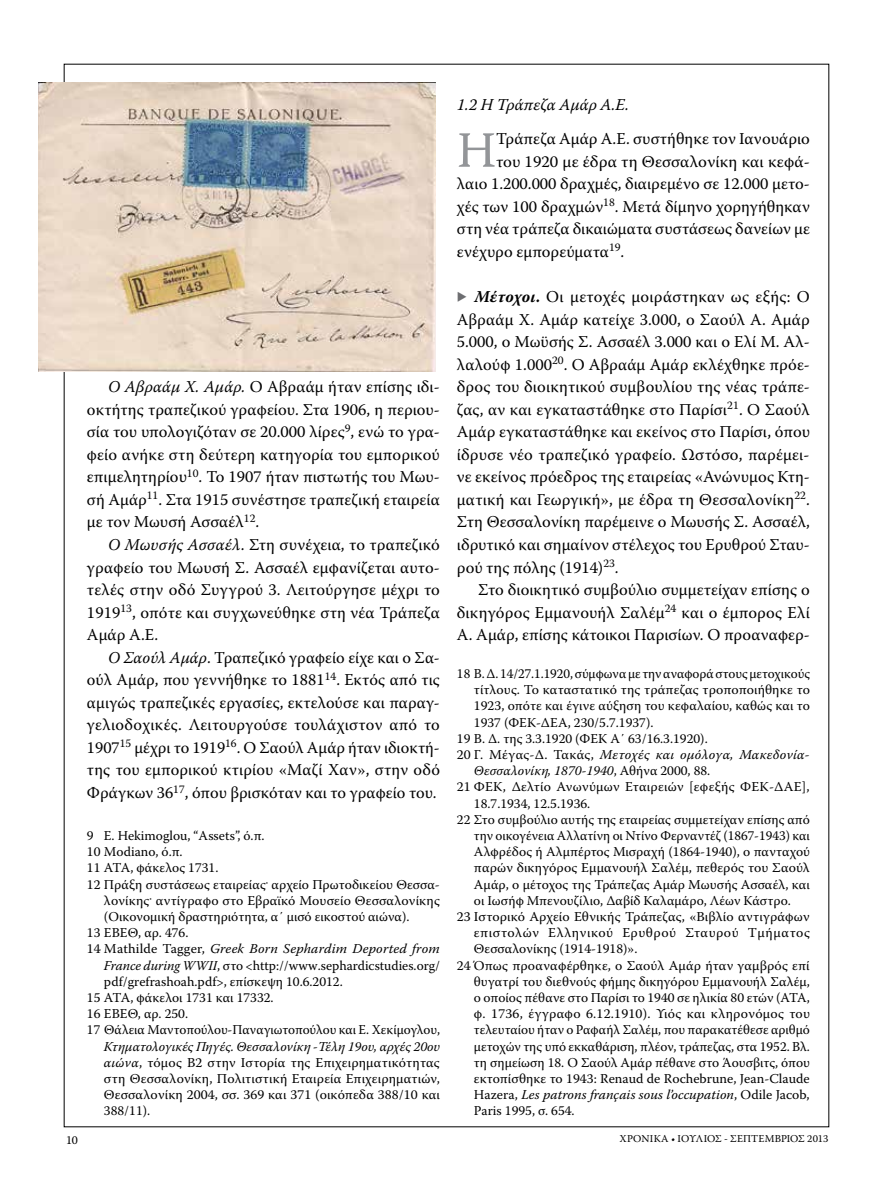
<style>
.page{position:relative;width:893px;height:1191px;background:#fff}
.page>*{position:absolute;margin:0;border:0;box-sizing:border-box;transform-origin:0 0}
.t1{font:50.7px "Warnock Pro";color:#939598}
.t2{font:16.5px/22.5px "Warnock Pro";color:#000;text-align:justify}
.t3{font:italic 16.5px "Warnock Pro";color:#000}
.t4{font:13.5px/16.2px "Warnock Pro";color:#000}
.t5{font:italic 13.5px "Warnock Pro";letter-spacing:.015em;color:#000}
.t6{font:13.5px "Warnock Pro";letter-spacing:.04em;color:#000}
.t7{font:12px "Warnock Pro";color:#000}
.t8{font:10.5px "Warnock Pro";letter-spacing:.015em;color:#000}
.s1{font-style:italic}
.s2{font-family:"Minion Pro"}
.s3{font-style:normal}
.s4{color:#6d6e71}
.s5{font-weight:700;font-style:italic}
.s6{font-weight:700}
</style>
<div class="page">
<img style="left:39px;top:83px;width:396px;height:288px">
<p class="t2" style="left:87px;top:375px;width:354px;text-indent:21px"><span class="s1">Ο Αβραάμ Χ. Αμάρ.</span> Ο Αβραάμ ήταν επίσης ιδι&shy;οκτήτης τραπεζικού γραφείου. Στα 1906, η περιου&shy;σία του υπολογιζόταν σε 20.000 λίρες<sup>9</sup>, ενώ το γρα&shy;φείο ανήκε στη δεύτερη κατηγορία του εμπορικού επιμελητηρίου<sup>10</sup>. Το 1907 ήταν πιστωτής του Μωυ&shy;σή Αμάρ<sup>11</sup>. Στα 1915 συνέστησε τραπεζική εταιρεία με τον Μωυσή Ασσαέλ<sup>12</sup>.</p>
<p class="t2" style="left:87px;top:533px;width:354px;text-indent:21px"><span class="s1">Ο Μωυσής Ασσαέλ</span>. Στη συνέχεια, το τραπεζικό γραφείο του Μωυσή Σ. Ασσαέλ εμφανίζεται αυτο&shy;τελές στην οδό Συγγρού 3. Λειτούργησε μέχρι το 1919<sup>13</sup>, οπότε και συγχωνεύθηκε στη νέα Τράπεζα Αμάρ Α.Ε.</p>
<p class="t2" style="left:87px;top:646px;width:354px;text-indent:21px"><span class="s1">Ο Σαούλ Αμάρ</span>. Τραπεζικό γραφείο είχε και ο Σα&shy;ούλ Αμάρ, που γεννήθηκε το 1881<sup>14</sup>. Εκτός από τις αμιγώς τραπεζικές εργασίες, εκτελούσε και παραγ&shy;γελιοδοχικές. Λειτουργούσε τουλάχιστον από το 1907<sup>15</sup> μέχρι το 1919<sup>16</sup>. Ο Σαούλ Αμάρ ήταν ιδιοκτή&shy;της του εμπορικού κτιρίου «Μαζί Χαν», στην οδό Φράγκων 36<sup>17</sup>, όπου βρισκόταν και το γραφείο του.</p>
<p class="t4" style="left:87px;top:827px;width:179px">9 E. Hekimoglou, “Assets”, ό.π.<br>10 Modiano, ό.π.<br>11 ΑΤΑ</p>
<p class="t4" style="left:130px;top:859px;width:89px">, φάκελος 1731.</p>
<p class="t4" style="left:87px;top:876px;width:354px">12 Πράξη συστάσεως εταιρείας<span class="s2">.</span> αρχείο Πρωτοδικείου Θεσσα-</p>
<p class="t4" style="left:104px;top:892px;width:337px">λονίκης<span class="s2">.</span> αντίγραφο στο Εβραϊκό Μουσείο Θεσσαλονίκης</p>
<p class="t4" style="left:104px;top:908px;width:307px">(Οικονομική δραστηριότητα, α΄ μισό εικοστού αιώνα).</p>
<p class="t4" style="left:87px;top:924px;width:103px">13 ΕΒΕΘ, αρ. 476.</p>
<p class="t5" style="left:87px;top:941px;width:354px"><span class="s3">14 Mathilde Tagger,</span> Greek Born Sephardim Deported from</p>
<p class="t4" style="left:104px;top:957px;width:337px"><span class="s1">France during WWII</span>, στο &lt;http://www.sephardicstudies.org/</p>
<p class="t4" style="left:104px;top:973px;width:240px">pdf/grefrashoah.pdf&gt;, επίσκεψη 10.6.2012.</p>
<p class="t4" style="left:87px;top:989px;width:22px">15 ΑΤΑ</p>
<p class="t4" style="left:87px;top:989px;width:355px;text-indent:43px">, φάκελοι 1731 και 17332.<br>16 ΕΒΕΘ, αρ. 250.<br>17 Θάλεια Μαντοπούλου-Παναγιωτοπούλου και Ε. Χεκίμογλου,</p>
<p class="t4" style="left:104px;top:1038px;width:338px;text-align:justify"><span class="s1">Κτηματολογικές Πηγές. Θεσσαλονίκη -Τέλη 19ου, αρχές 20ου αιώνα</span>, τόμος Β2 στην Ιστορία της Επιχειρηματικότητας στη Θεσσαλονίκη, Πολιτιστική Εταιρεία Επιχειρηματιών, Θεσσαλονίκη 2004, σσ. 369 και 371 (οικόπεδα 388/10 και 388/11).</p>
<p class="t3" style="left:457px;top:94px;width:174px">1.2 Η Τράπεζα Αμάρ Α.Ε.</p>
<h1 class="t1" style="left:457px;top:120px;width:38px">Η</h1>
<p class="t2" style="left:496px;top:127px;width:315px">Τράπεζα Αμάρ Α.Ε. συστήθηκε τον Ιανουάριο</p>
<p class="t2" style="left:496px;top:150px;width:315px">του 1920 με έδρα τη Θεσσαλονίκη και κεφά-</p>
<p class="t2" style="left:457px;top:172px;width:354px">λαιο 1.200.000 δραχμές, διαιρεμένο σε 12.000 μετο-</p>
<p class="t2" style="left:457px;top:195px;width:354px">χές των 100 δραχμών<sup>18</sup>. Μετά δίμηνο χορηγήθηκαν</p>
<p class="t2" style="left:457px;top:217px;width:354px">στη νέα τράπεζα δικαιώματα συστάσεως δανείων με</p>
<p class="t2" style="left:457px;top:240px;width:169px">ενέχυρο εμπορεύματα<sup>19</sup>.</p>
<p class="t2" style="left:457px;top:285px;width:354px"><span class="s4">◆</span> <span class="s5">Μέτοχοι</span><span class="s6">.</span> Οι μετοχές μοιράστηκαν ως εξής: Ο Αβραάμ Χ. Αμάρ κατείχε 3.000, ο Σαούλ Α. Αμάρ 5.000, ο Μωϋσής Σ. Ασσαέλ 3.000 και ο Ελί Μ. Αλ&shy;λαλούφ 1.000<sup>20</sup>. Ο Αβραάμ Αμάρ εκλέχθηκε πρόε&shy;δρος του διοικητικού συμβουλίου της νέας τράπε&shy;ζας, αν και εγκαταστάθηκε στο Παρίσι<sup>21</sup>. Ο Σαούλ Αμάρ εγκαταστάθηκε και εκείνος στο Παρίσι, όπου ίδρυσε νέο τραπεζικό γραφείο. Ωστόσο, παρέμει&shy;νε εκείνος πρόεδρος της εταιρείας «Ανώνυμος Κτη&shy;ματική και Γεωργική», με έδρα τη Θεσσαλονίκη<sup>22</sup>.<br>Στη Θεσσαλονίκη παρέμεινε ο Μωυσής Σ. Ασσαέλ, ιδρυτικό και σημαίνον στέλεχος του Ερυθρού Σταυ&shy;ρού της πόλης (1914)<sup>23</sup>.</p>
<p class="t2" style="left:457px;top:578px;width:354px;text-indent:21px">Στο διοικητικό συμβούλιο συμμετείχαν επίσης ο δικηγόρος Εμμανουήλ Σαλέμ<sup>24</sup> και ο έμπορος Ελί Α. Αμάρ, επίσης κάτοικοι Παρισίων. Ο προαναφερ-</p>
<p class="t4" style="left:457px;top:665px;width:355px">18 Β. Δ. 14/27.1.1920, σύμφωνα με την αναφορά στους μετοχικούς</p>
<p class="t4" style="left:474px;top:681px;width:337px">τίτλους. Το καταστατικό της τράπεζας τροποποιήθηκε το</p>
<p class="t4" style="left:474px;top:697px;width:337px">1923, οπότε και έγινε αύξηση του κεφαλαίου, καθώς και το</p>
<p class="t4" style="left:474px;top:714px;width:181px">1937 (ΦΕΚ-ΔΕΑ, 230/5.7.1937).</p>
<p class="t4" style="left:457px;top:730px;width:252px">19 Β. Δ. της 3.3.1920 (ΦΕΚ Α΄ 63/16.3.1920).</p>
<p class="t5" style="left:457px;top:746px;width:354px"><span class="s3">20 Γ. Μέγας-Δ. Τακάς,</span> Μετοχές και ομόλογα, Μακεδονία-</p>
<p class="t5" style="left:474px;top:762px;width:238px">Θεσσαλονίκη, 1870-1940<span class="s3">, Αθήνα 2000, 88.</span></p>
<p class="t4" style="left:457px;top:778px;width:354px">21 ΦΕΚ, Δελτίο Ανωνύμων Εταιρειών [εφεξής ΦΕΚ-ΔΑΕ],</p>
<p class="t4" style="left:474px;top:795px;width:118px">18.7.1934, 12.5.1936.</p>
<p class="t4" style="left:457px;top:811px;width:354px">22 Στο συμβούλιο αυτής της εταιρείας συμμετείχαν επίσης από</p>
<p class="t4" style="left:474px;top:827px;width:337px">την οικογένεια Αλλατίνη οι Ντίνο Φερναντέζ (1867-1943) και</p>
<p class="t4" style="left:474px;top:843px;width:337px">Αλφρέδος ή Αλμπέρτος Μισραχή (1864-1940), ο πανταχού</p>
<p class="t4" style="left:474px;top:859px;width:337px">παρών δικηγόρος Εμμανουήλ Σαλέμ, πεθερός του Σαούλ</p>
<p class="t4" style="left:474px;top:876px;width:337px">Αμάρ, ο μέτοχος της Τράπεζας Αμάρ Μωυσής Ασσαέλ, και</p>
<p class="t4" style="left:474px;top:892px;width:318px">οι Ιωσήφ Μπενουζίλιο, Δαβίδ Καλαμάρο, Λέων Κάστρο.</p>
<p class="t4" style="left:457px;top:908px;width:354px">23 Ιστορικό Αρχείο Εθνικής Τράπεζας, «Βιβλίο αντιγράφων</p>
<p class="t6" style="left:474px;top:924px;width:337px">επιστολών Ελληνικού Ερυθρού Σταυρού Τμήματος</p>
<p class="t4" style="left:474px;top:940px;width:165px">Θεσσαλονίκης (1914-1918)».</p>
<p class="t4" style="left:457px;top:957px;width:354px">24 Όπως προαναφέρθηκε, ο Σαούλ Αμάρ ήταν γαμβρός επί</p>
<p class="t4" style="left:474px;top:973px;width:337px">θυγατρί του διεθνούς φήμης δικηγόρου Εμμανουήλ Σαλέμ,</p>
<p class="t4" style="left:474px;top:989px;width:317px">ο οποίος πέθανε στο Παρίσι το 1940 σε ηλικία 80 ετών (ΑΤΑ</p>
<p class="t4" style="left:474px;top:989px;width:337px;text-align:justify;text-indent:333px">, φ. 1736, έγγραφο 6.12.1910). Υιός και κληρονόμος του τελευταίου ήταν ο Ραφαήλ Σαλέμ, που παρακατέθεσε αριθμό μετοχών της υπό εκκαθάριση, πλέον, τράπεζας, στα 1952. Βλ. τη σημείωση 18. Ο Σαούλ Αμάρ πέθανε στο Άουσβιτς, όπου εκτοπίσθηκε το 1943: Renaud de Rochebrune, Jean-Claude Hazera, <span class="s1">Les patrons français sous l’occupation</span>, Odile Jacob, Paris 1995, σ. 654.</p>
<p class="t7" style="left:66px;top:1132px;width:13px">10</p>
<p class="t8" style="left:619px;top:1132px;width:210px">ΧΡΟΝΙΚΑ • ΙΟΥΛΙΟΣ - ΣΕΠΤΕΜΒΡΙΟΣ 2013</p>
</div>
